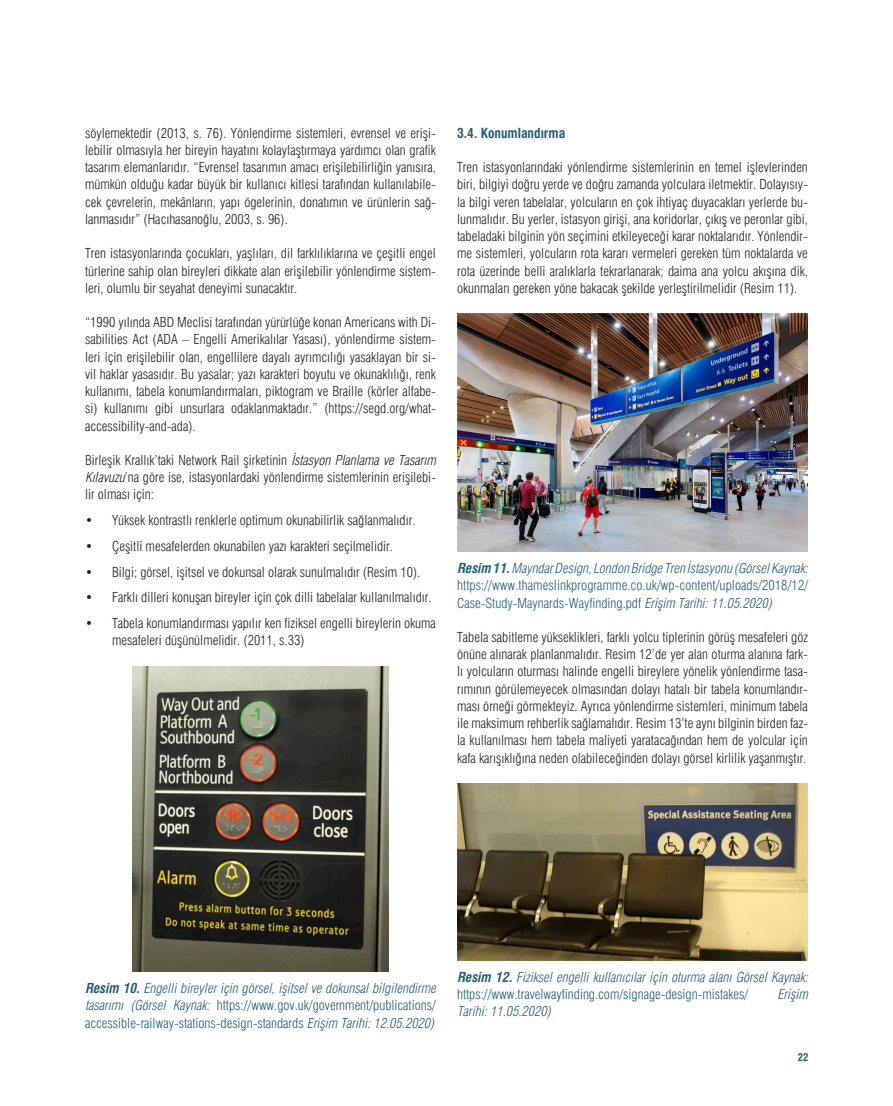
<style>
.page{position:relative;width:893px;height:1106px;background:#fff}
.page>*{position:absolute;margin:0;border:0;box-sizing:border-box;transform-origin:0 0}
.t1{font:13.5px/17.2px "Swiss Light Cond";color:#231f20;text-align:justify}
.t2{font:13.5px/17.2px "Swiss Light Cond";color:#255d75}
.t3{font:italic 13.5px/17.2px "Swiss Light Cond";color:#255d75}
.t4{font:700 condensed 13.5px "Swiss";color:#255d75}
.t5{font:700 condensed 10.5px "Swiss";color:#255d75}
.s1{font-style:italic}
.s2{font-family:"Swiss";font-weight:700;font-style:italic;font-stretch:condensed}
.s3{font-family:"Swiss";font-weight:700;font-stretch:condensed}
.s4{font-style:normal}
</style>
<div class="page">
<img style="left:132px;top:666px;width:256px;height:305px">
<img style="left:457px;top:313px;width:351px;height:238px">
<img style="left:457px;top:783px;width:351px;height:177px">
<p class="t1" style="left:85px;top:124px;width:352px">söylemektedir (2013, s. 76). Yönlendirme sistemleri, evrensel ve erişi&shy;lebilir olmasıyla her bireyin hayatını kolaylaştırmaya yardımcı olan grafik tasarım elemanlarıdır. “Evrensel tasarımın amacı erişilebilirliğin yanısıra, mümkün olduğu kadar büyük bir kullanıcı kitlesi tarafından kullanılabile&shy;cek çevrelerin, mekânların, yapı ögelerinin, donatımın ve ürünlerin sağ&shy;lanmasıdır” (Hacıhasanoğlu, 2003, s. 96).</p>
<p class="t1" style="left:85px;top:245px;width:352px">Tren istasyonlarında çocukları, yaşlıları, dil farklılıklarına ve çeşitli engel türlerine sahip olan bireyleri dikkate alan erişilebilir yönlendirme sistem&shy;leri, olumlu bir seyahat deneyimi sunacaktır.</p>
<p class="t1" style="left:85px;top:313px;width:352px">“1990 yılında ABD Meclisi tarafından yürürlüğe konan Americans with Di&shy;sabilities Act (ADA – Engelli Amerikalılar Yasası), yönlendirme sistem&shy;leri için erişilebilir olan, engellilere dayalı ayrımcılığı yasaklayan bir si&shy;vil haklar yasasıdır. Bu yasalar; yazı karakteri boyutu ve okunaklılığı, renk kullanımı, tabela konumlandırmaları, piktogram ve Braille (körler alfabe&shy;si) kullanımı gibi unsurlara odaklanmaktadır.” (https://segd.org/what&shy;accessibility-and-ada).</p>
<p class="t1" style="left:85px;top:451px;width:356px;text-align:left">Birleşik Krallık’taki Network Rail şirketinin <span class="s1">İstasyonPlanlamaveTasarım<br>Kılavuzu</span>’na göre ise, istasyonlardaki yönlendirme sistemlerinin erişilebi&shy;lir olması için:</p>
<p class="t1" style="left:85px;top:511px;width:332px">• Yüksek kontrastlı renklerle optimum okunabilirlik sağlanmalıdır.</p>
<p class="t1" style="left:85px;top:537px;width:309px">• Çeşitli mesafelerden okunabilen yazı karakteri seçilmelidir.</p>
<p class="t1" style="left:85px;top:563px;width:337px">• Bilgi; görsel, işitsel ve dokunsal olarak sunulmalıdır (Resim 10).</p>
<p class="t1" style="left:85px;top:589px;width:348px">• Farklı dilleri konuşan bireyler için çok dilli tabelalar kullanılmalıdır.</p>
<p class="t1" style="left:112px;top:614px;width:325px;text-indent:-27px">• Tabela konumlandırması yapılır ken fiziksel engelli bireylerin okuma mesafeleri düşünülmelidir. (2011, s.33)</p>
<p class="t4" style="left:457px;top:125px;width:110px">3.4. Konumlandırma</p>
<p class="t1" style="left:457px;top:158px;width:352px">Tren istasyonlarındaki yönlendirme sistemlerinin en temel işlevlerinden biri, bilgiyi doğru yerde ve doğru zamanda yolculara iletmektir. Dolayısıy&shy;la bilgi veren tabelalar, yolcuların en çok ihtiyaç duyacakları yerlerde bu&shy;lunmalıdır. Bu yerler, istasyon girişi, ana koridorlar, çıkış ve peronlar gibi, tabeladaki bilginin yön seçimini etkileyeceği karar noktalarıdır. Yönlendir&shy;me sistemleri, yolcuların rota kararı vermeleri gereken tüm noktalarda ve rota üzerinde belli aralıklarla tekrarlanarak; daima ana yolcu akışına dik, okunmaları gereken yöne bakacak şekilde yerleştirilmelidir (Resim 11).</p>
<p class="t2" style="left:457px;top:559px;width:356px"><span class="s2">Resim 11.</span><span class="s1">MayndarDesign,LondonBridgeTrenİstasyonu(GörselKaynak: </span>https://www.thameslinkprogramme.co.uk/wp-content/uploads/2018/12/<br>Case-Study-Maynards-Wayfinding.pdf <span class="s1">Erişim Tarihi:11.05.2020)</span></p>
<p class="t1" style="left:457px;top:628px;width:352px">Tabela sabitleme yükseklikleri, farklı yolcu tiplerinin görüş mesafeleri göz önüne alınarak planlanmalıdır. Resim 12’de yer alan oturma alanına fark&shy;lı yolcuların oturması halinde engelli bireylere yönelik yönlendirme tasa&shy;rımının görülemeyecek olmasından dolayı hatalı bir tabela konumlandır&shy;ması örneği görmekteyiz. Ayrıca yönlendirme sistemleri, minimum tabela ile maksimum rehberlik sağlamalıdır. Resim 13’te aynı bilginin birden faz&shy;la kullanılması hem tabela maliyeti yaratacağından hem de yolcular için kafa karışıklığına neden olabileceğinden dolayı görsel kirlilik yaşanmıştır.</p>
<p class="t3" style="left:85px;top:979px;width:356px"><span class="s3">Resim 10.</span>Engellibireyleriçingörsel,işitselvedokunsalbilgilendirme tasarımı (Görsel Kaynak: <span class="s4">https://www.gov.uk/government/publications/ accessible-railway-stations-design-standards</span> Erişim Tarihi:12.05.2020)</p>
<p class="t2" style="left:457px;top:968px;width:356px"><span class="s2">Resim 12.</span><span class="s1">FizikselengellikullanıcılariçinoturmaalanıGörselKaynak: </span>https://www.travelwayfinding.com/signage-design-mistakes/</p>
<p class="t3" style="left:777px;top:985px;width:35px">Erişim</p>
<p class="t3" style="left:457px;top:1002px;width:99px">Tarihi:11.05.2020)</p>
<p class="t5" style="left:798px;top:1050px;width:12px">22</p>
</div>
